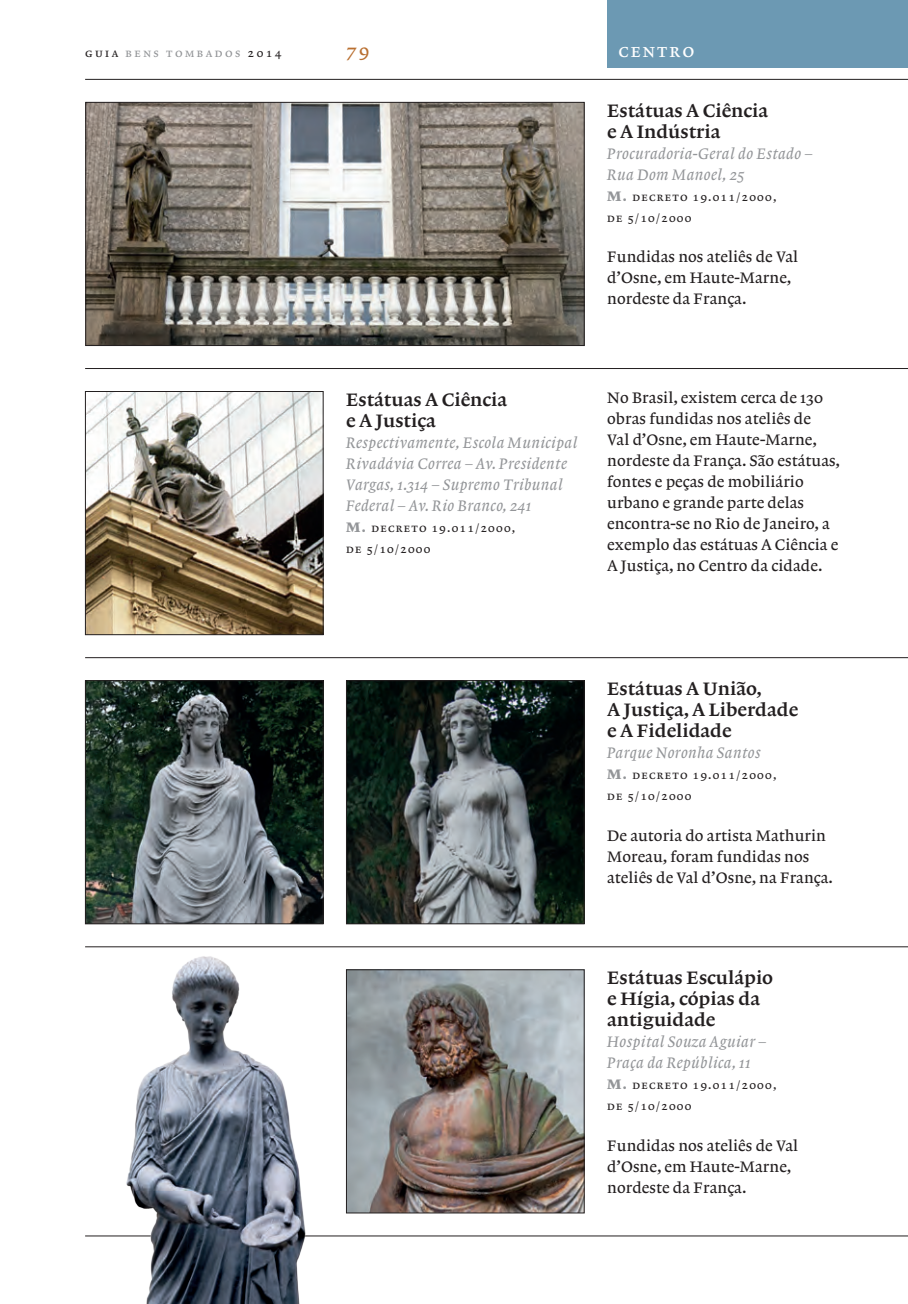
<style>
.page{position:relative;width:908px;height:1304px;background:#fff}
.page>*{position:absolute;margin:0;border:0;box-sizing:border-box;transform-origin:0 0}
.t1{font:500 19px/21px "Lexicon No 1 Roman C";color:#231f20}
.t2{font:19px "Lexicon No 2 Roman A Exp";letter-spacing:.105em;color:#fff}
.t3{font:19px "Lexicon No 2 Roman A Exp";color:#b96f30}
.t4{font:16px/21px "Lexicon No 1 Roman A Txt";letter-spacing:.005em;color:#231f20}
.t5{font:16px/21px "Lexicon No 1 Italic A Txt";letter-spacing:.025em;color:#939598}
.t6{font:12px/21px "Lexicon No 2 Roman A Exp";letter-spacing:.1em;color:#231f20}
.t7{font:12px "Lexicon No 2 Roman A Exp";letter-spacing:.2em;color:#939598}
.s1{color:#231f20}
.s2{font-family:"Lexicon No 2 Roman F Txt";font-size:14px;color:#939598}
</style>
<div class="page">
<div style="left:607px;top:0;width:300px;height:68px;background:#6c99b3"></div>
<hr style="left:85px;top:79px;width:822px;height:1px;background:#231f20">
<hr style="left:85px;top:368px;width:822px;height:1px;background:#231f20">
<hr style="left:85px;top:657px;width:822px;height:1px;background:#231f20">
<hr style="left:85px;top:946px;width:822px;height:1px;background:#231f20">
<hr style="left:85px;top:1236px;width:822px;height:1px;background:#231f20">
<img style="left:85px;top:947px;width:238px;height:357px">
<img style="left:87px;top:682px;width:234px;height:240px">
<div style="left:85px;top:680px;width:238px;height:244px;border:1px solid #231f20"></div>
<img style="left:348px;top:682px;width:234px;height:240px">
<div style="left:346px;top:680px;width:238px;height:244px;border:1px solid #231f20"></div>
<img style="left:348px;top:971px;width:234px;height:240px">
<div style="left:346px;top:969px;width:238px;height:244px;border:1px solid #231f20"></div>
<img style="left:87px;top:393px;width:234px;height:240px">
<div style="left:85px;top:391px;width:238px;height:244px;border:1px solid #231f20"></div>
<img style="left:87px;top:104px;width:495px;height:240px">
<div style="left:85px;top:102px;width:499px;height:244px;border:1px solid #231f20"></div>
<p class="t7" style="left:85px;top:46px;width:198px"><span class="s1">guia</span> bens tombados <span class="s1">2014</span></p>
<p class="t3" style="left:346px;top:39px;width:25px">79</p>
<p class="t2" style="left:618px;top:39px;width:77px">centro</p>
<p class="t1" style="left:607px;top:100px;width:162px">Estátuas A Ciência e A Indústria</p>
<p class="t5" style="left:607px;top:143px;width:207px">Procuradoria-Geral do Estado –<br>Rua Dom Manoel, 25</p>
<p class="t6" style="left:607px;top:187px;width:170px"><span class="s2">M.</span> decreto 19.011/2000, de 5/10/2000</p>
<p class="t4" style="left:607px;top:247px;width:192px">Fundidas nos ateliês de Val d’Osne, em Haute-Marne, nordeste da França.</p>
<p class="t1" style="left:346px;top:389px;width:162px">Estátuas A Ciência e A Justiça</p>
<p class="t5" style="left:346px;top:432px;width:232px">Respectivamente, Escola Municipal Rivadávia Correa – Av. Presidente Vargas, 1.314 – Supremo Tribunal Federal – Av. Rio Branco, 241</p>
<p class="t6" style="left:346px;top:518px;width:170px"><span class="s2">M.</span> decreto 19.011/2000, de 5/10/2000</p>
<p class="t4" style="left:607px;top:388px;width:234px">No Brasil, existem cerca de 130 obras fundidas nos ateliês de<br>Val d’Osne, em Haute-Marne, nordeste da França. São estátuas, fontes e peças de mobiliário urbano e grande parte delas encontra-se no Rio de Janeiro, a exemplo das estátuas A Ciência e<br>A Justiça, no Centro da cidade.</p>
<p class="t1" style="left:607px;top:678px;width:192px">Estátuas A União,<br>A Justiça, A Liberdade e A Fidelidade</p>
<p class="t5" style="left:607px;top:742px;width:155px">Parque Noronha Santos</p>
<p class="t6" style="left:607px;top:765px;width:170px"><span class="s2">M.</span> decreto 19.011/2000, de 5/10/2000</p>
<p class="t4" style="left:607px;top:825px;width:227px">De autoria do artista Mathurin<br>Moreau, foram fundidas nos ateliês de Val d’Osne, na França.</p>
<p class="t1" style="left:607px;top:967px;width:167px">Estátuas Esculápio e Hígia, cópias da antiguidade</p>
<p class="t5" style="left:607px;top:1031px;width:160px">Hospital Souza Aguiar –<br>Praça da República, 11</p>
<p class="t6" style="left:607px;top:1075px;width:170px"><span class="s2">M.</span> decreto 19.011/2000, de 5/10/2000</p>
<p class="t4" style="left:607px;top:1135px;width:192px">Fundidas nos ateliês de Val d’Osne, em Haute-Marne, nordeste da França.</p>
</div>
